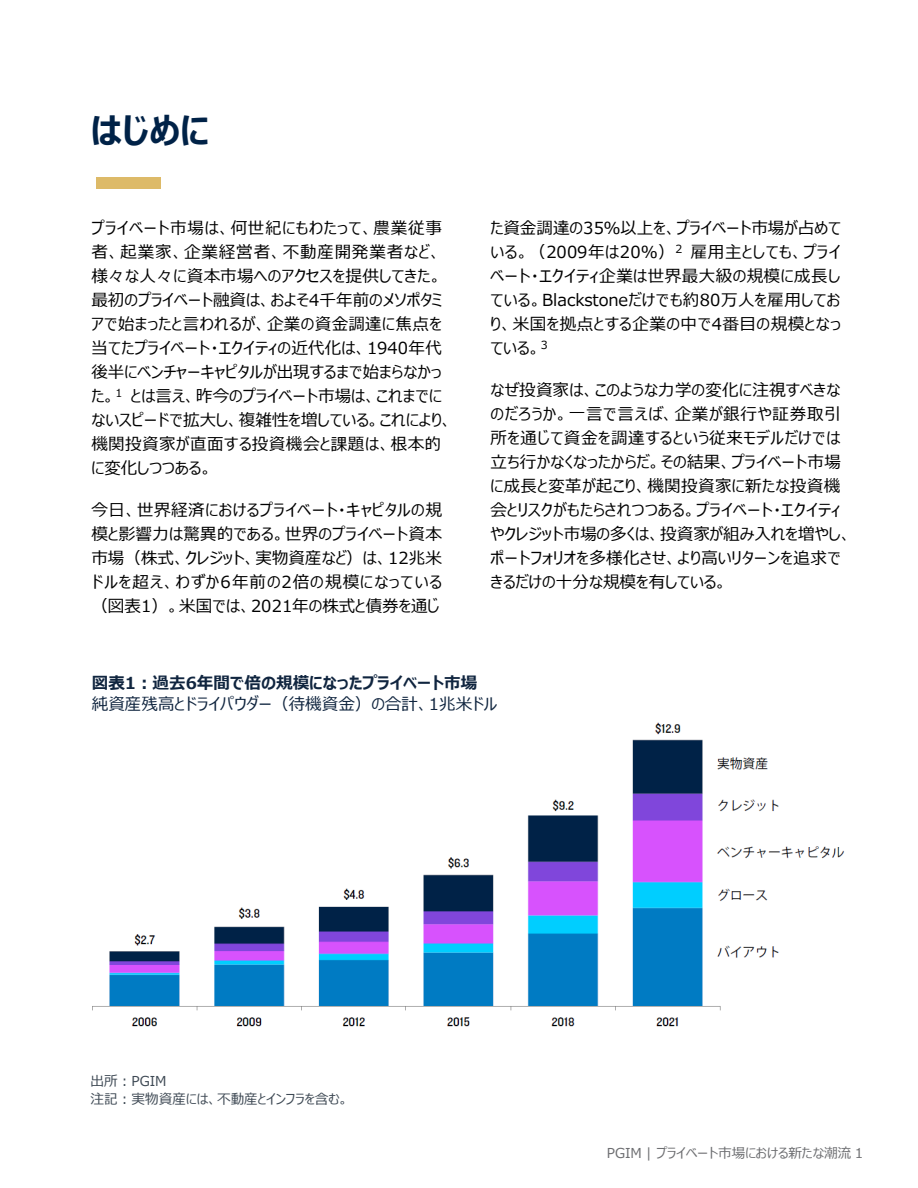
<style>
.page{position:relative;width:918px;height:1188px;background:#fff}
.page>*{position:absolute;margin:0;border:0;box-sizing:border-box;transform-origin:0 0}
.t1{font:700 36px "Meiryo UI";color:#002247}
.t2{font:16.5px/24px "Meiryo UI";letter-spacing:.02em;color:#000}
.t3{font:16.5px "Meiryo UI";color:#10253f}
.t4{font:700 16.5px "Meiryo UI";color:#10253f}
.t5{font:13.65px "Meiryo UI";color:#3e4954}
.t6{font:13.65px "Meiryo UI";color:#6d6e71}
</style>
<div class="page">
<div style="left:96px;top:177px;width:64px;height:12px;background:#ddba68"></div>
<img style="left:92px;top:722px;width:753px;height:305px">
<p class="t1" style="left:90px;top:106px;width:120px">はじめに</p>
<p class="t2" style="left:91px;top:217px;width:363px">プライベート市場は、何世紀にもわたって、農業従事者、起業家、企業経営者、不動産開発業者など、様々な人々に資本市場へのアクセスを提供してきた。最初のプライベート融資は、およそ4千年前のメソポタミアで始まったと言われるが、企業の資金調達に焦点を当てたプライベート・エクイティの近代化は、1940年代後半にベンチャーキャピタルが出現するまで始まらなかった。<sup>1</sup> とは言え、昨今のプライベート市場は、これまでにないスピードで拡大し、複雑性を増している。これにより、機関投資家が直面する投資機会と課題は、根本的に変化しつつある。</p>
<p class="t2" style="left:91px;top:499px;width:352px;text-align:justify">今日、世界経済におけるプライベート・キャピタルの規模と影響力は驚異的である。世界のプライベート資本市場（株式、クレジット、実物資産など）は、12兆米ドルを超え、わずか6年前の2倍の規模になっている（図表1）。米国では、2021年の株式と債券を通じ</p>
<p class="t2" style="left:490px;top:217px;width:352px;text-align:justify">た資金調達の35％以上を、プライベート市場が占めている。（2009年は20%）<sup>2</sup> 雇用主としても、プライベート・エクイティ企業は世界最大級の規模に成長している。Blackstoneだけでも約80万人を雇用しており、米国を拠点とする企業の中で4番目の規模となっている。<sup>3</sup></p>
<p class="t2" style="left:490px;top:379px;width:363px">なぜ投資家は、このような力学の変化に注視すべきなのだろうか。一言で言えば、企業が銀行や証券取引所を通じて資金を調達するという従来モデルだけでは立ち行かなくなったからだ。その結果、プライベート市場に成長と変革が起こり、機関投資家に新たな投資機会とリスクがもたらされつつある。プライベート・エクイティやクレジット市場の多くは、投資家が組み入れを増やし、ポートフォリオを多様化させ、より高いリターンを追求できるだけの十分な規模を有している。</p>
<p class="t4" style="left:92px;top:671px;width:387px">図表1：過去6年間で倍の規模になったプライベート市場</p>
<p class="t3" style="left:92px;top:693px;width:407px">純資産残高とドライパウダー（待機資金）の合計、1兆米ドル</p>
<p class="t5" style="left:90px;top:1072px;width:78px">出所：PGIM</p>
<p class="t5" style="left:90px;top:1090px;width:260px">注記：実物資産には、不動産とインフラを含む。</p>
<p class="t6" style="left:607px;top:1144px;width:258px">PGIM | プライベート市場における新たな潮流 1</p>
</div>
